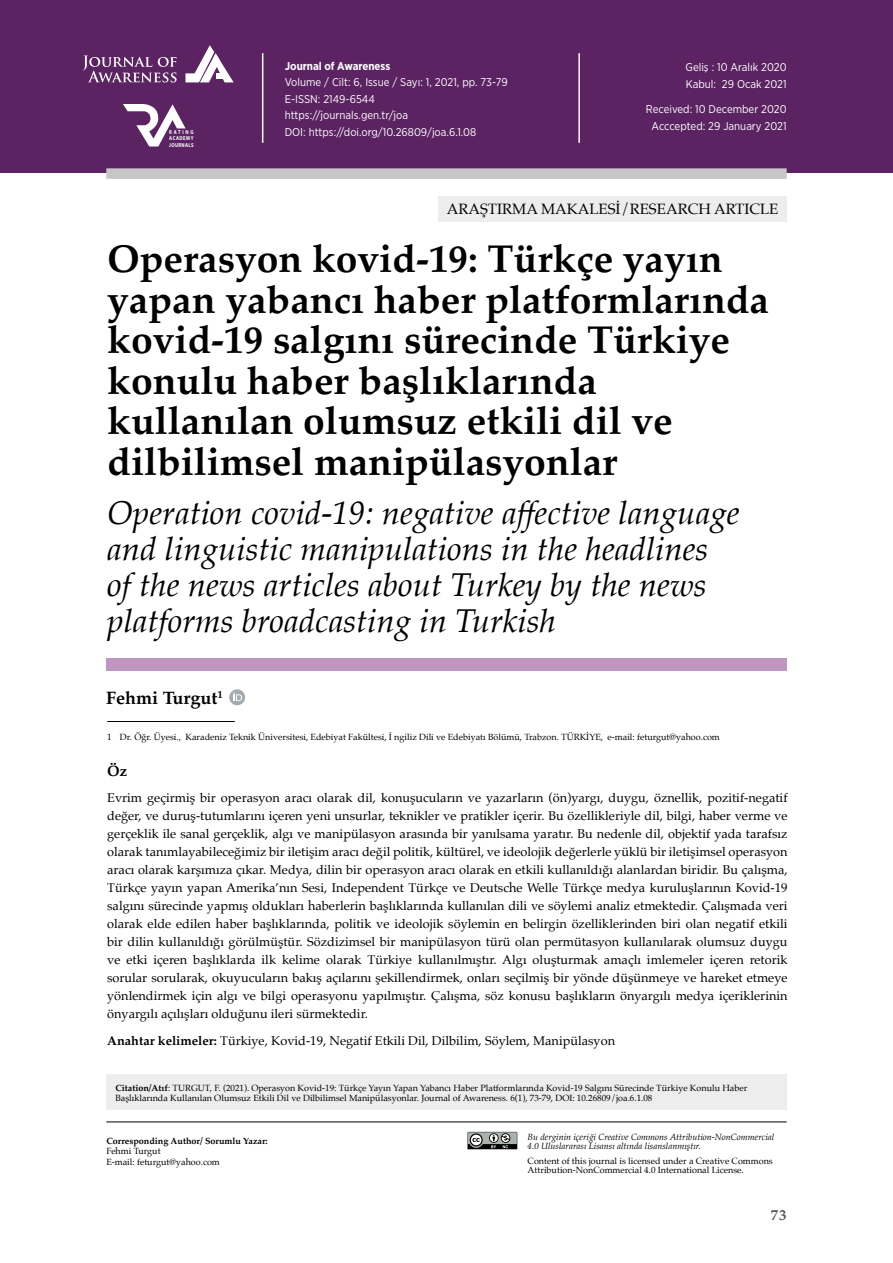
<style>
.page{position:relative;width:893px;height:1263px;background:#fff}
.page>*{position:absolute;margin:0;border:0;box-sizing:border-box;transform-origin:0 0}
.t1{font:700 39px/40.5px "Palatino";color:#000}
.t2{font:italic 33px/36px "Palatino";color:#000}
.t3{font:700 18px "Palatino";color:#000}
.t4{font:15px "Palatino";color:#000}
.t5{font:700 15px "Palatino";color:#575756}
.t6{font:700 15px "Palatino";color:#000}
.t7{font:12.75px/18px "Palatino";color:#000;text-align:justify}
.t8{font:11.25px/16.5px "Gotham Narrow";color:#fff}
.t9{font:700 11.25px "Gotham Narrow";color:#fff}
.t10{font:9px/10.5px "Palatino";color:#000}
.t11{font:italic 9px/9px "Palatino";color:#000}
.t12{font:700 9px "Palatino";color:#000}
.t13{font:700 5.7px/6.1px "Myriad Pro";letter-spacing:.11em;color:#fff;text-align:justify;scale:.81 1}
.s1{font-weight:700}
</style>
<div class="page">
<div style="left:0;top:0;width:893px;height:173px;background:#5b2362"></div>
<hr style="left:262px;top:53px;width:1px;height:90px;background:#fff">
<hr style="left:578px;top:53px;width:2px;height:90px;background:#fff">
<div style="left:106px;top:168px;width:681px;height:11px;background:#c6c6c6"></div>
<svg style="left:123px;top:104px;width:63px;height:42px"></svg>
<hr style="left:106px;top:1122px;width:681px;height:1px;background:#000">
<svg style="left:467px;top:1132px;width:50px;height:17px"></svg>
<div style="left:438px;top:196px;width:349px;height:25px;background:#ededed"></div>
<div style="left:106px;top:1075px;width:681px;height:35px;background:#ededed"></div>
<div style="left:106px;top:658px;width:681px;height:12px;background:#be96c0"></div>
<hr style="left:107px;top:721px;width:128px;height:1px;background:#000">
<div style="left:229px;top:689px;width:16px;height:16px;background:#a4abae;border-radius:50%"></div>
<svg style="left:233px;top:692px;width:9px;height:9px"></svg>
<svg style="left:83px;top:55px;width:94px;height:27px"></svg>
<svg style="left:185px;top:45px;width:49px;height:37px"></svg>
<div style="left:216px;top:73px;width:7px;height:6px;background:#fff"></div>
<p class="t13" style="left:169px;top:129px;width:31px">RATING ACADEMY JOURNALS</p>
<p class="t9" style="left:285px;top:59px;width:107px">Journal of Awareness</p>
<p class="t8" style="left:285px;top:74px;width:224px">Volume / Cilt: 6, Issue / Sayı: 1, 2021, pp. 73-79<br>E-ISSN: 2149-6544<br>https://journals.gen.tr/joa<br>DOI: https://doi.org/10.26809/joa.6.1.08</p>
<p class="t8" style="left:685px;top:59px;width:103px">Geliş : 10 Aralık 2020<br>Kabul: 29 Ocak 2021</p>
<p class="t8" style="left:646px;top:101px;width:142px;text-align:center">Received: 10 December 2020<br>Acccepted: 29 January 2021</p>
<p class="t4" style="left:447px;top:197px;width:333px">ARAŞTIRMA MAKALESİ/RESEARCH ARTICLE</p>
<h1 class="t1" style="left:107px;top:238px;width:663px">Operasyon kovid-19: Türkçe yayın yapan yabancı haber platformlarında kovid-19 salgını sürecinde Türkiye konulu haber başlıklarında kullanılan olumsuz etkili dil ve dilbilimsel manipülasyonlar</h1>
<h2 class="t2" style="left:107px;top:494px;width:634px">Operation covid-19: negative affective language and linguistic manipulations in the headlines of the news articles about Turkey by the news platforms broadcasting in Turkish</h2>
<h3 class="t3" style="left:106px;top:683px;width:118px">Fehmi Turgut<sup>1</sup></h3>
<p class="t10" style="left:107px;top:732px;width:614px">1 Dr. Öğr. Üyesi., Karadeniz Teknik Üniversitesi, Edebiyat Fakültesi, İ ngiliz Dili ve Edebiyatı Bölümü, Trabzon. TÜRKİYE, e-mail: feturgut@yahoo.com</p>
<p class="t6" style="left:107px;top:758px;width:21px">Öz</p>
<p class="t7" style="left:107px;top:789px;width:682px">Evrim geçirmiş bir operasyon aracı olarak dil, konuşucuların ve yazarların (ön)yargı, duygu, öznellik, pozitif-negatif değer, ve duruş-tutumlarını içeren yeni unsurlar, teknikler ve pratikler içerir. Bu özellikleriyle dil, bilgi, haber verme ve gerçeklik ile sanal gerçeklik, algı ve manipülasyon arasında bir yanılsama yaratır. Bu nedenle dil, objektif yada tarafsız olarak tanımlayabileceğimiz bir iletişim aracı değil politik, kültürel, ve ideolojik değerlerle yüklü bir iletişimsel operasyon aracı olarak karşımıza çıkar. Medya, dilin bir operasyon aracı olarak en etkili kullanıldığı alanlardan biridir. Bu çalışma, Türkçe yayın yapan Amerika’nın Sesi, Independent Türkçe ve Deutsche Welle Türkçe medya kuruluşlarının Kovid-19 salgını sürecinde yapmış oldukları haberlerin başlıklarında kullanılan dili ve söylemi analiz etmektedir. Çalışmada veri olarak elde edilen haber başlıklarında, politik ve ideolojik söylemin en belirgin özelliklerinden biri olan negatif etkili bir dilin kullanıldığı görülmüştür. Sözdizimsel bir manipülasyon türü olan permütasyon kullanılarak olumsuz duygu ve etki içeren başlıklarda ilk kelime olarak Türkiye kullanılmıştır. Algı oluşturmak amaçlı imlemeler içeren retorik sorular sorularak, okuyucuların bakış açılarını şekillendirmek, onları seçilmiş bir yönde düşünmeye ve hareket etmeye yönlendirmek için algı ve bilgi operasyonu yapılmıştır. Çalışma, söz konusu başlıkların önyargılı medya içeriklerinin önyargılı açılışları olduğunu ileri sürmektedir.</p>
<p class="t7" style="left:107px;top:1031px;width:509px"><span class="s1">Anahtar kelimeler:</span> Türkiye, Kovid-19, Negatif Etkili Dil, Dilbilim, Söylem, Manipülasyon</p>
<p class="t10" style="left:115px;top:1082px;width:633px"><span class="s1">Citation/Atıf</span>: TURGUT, F. (2021). Operasyon Kovid-19: Türkçe Yayın Yapan Yabancı Haber Platformlarında Kovid-19 Salgını Sürecinde Türkiye Konulu Haber<br>Başlıklarında Kullanılan Olumsuz Etkili Dil ve Dilbilimsel Manipülasyonlar. Journal of Awareness. 6(1), 73-79, DOI: 10.26809/joa.6.1.08</p>
<p class="t12" style="left:106px;top:1133px;width:163px">Corresponding Author/ Sorumlu Yazar:</p>
<p class="t10" style="left:106px;top:1146px;width:115px">Fehmi Turgut<br>E-mail: feturgut@yahoo.com</p>
<p class="t11" style="left:528px;top:1132px;width:248px">Bu derginin içeriği Creative Commons Attribution-NonCommercial<br>4.0 Uluslararası Lisansı altında lisanslanmıştır.</p>
<p class="t10" style="left:528px;top:1157px;width:247px;line-height:9px">Content of this journal is licensed under a Creative Commons<br>Attribution-NonCommercial 4.0 International License.</p>
<p class="t5" style="left:771px;top:1202px;width:17px">73</p>
</div>
